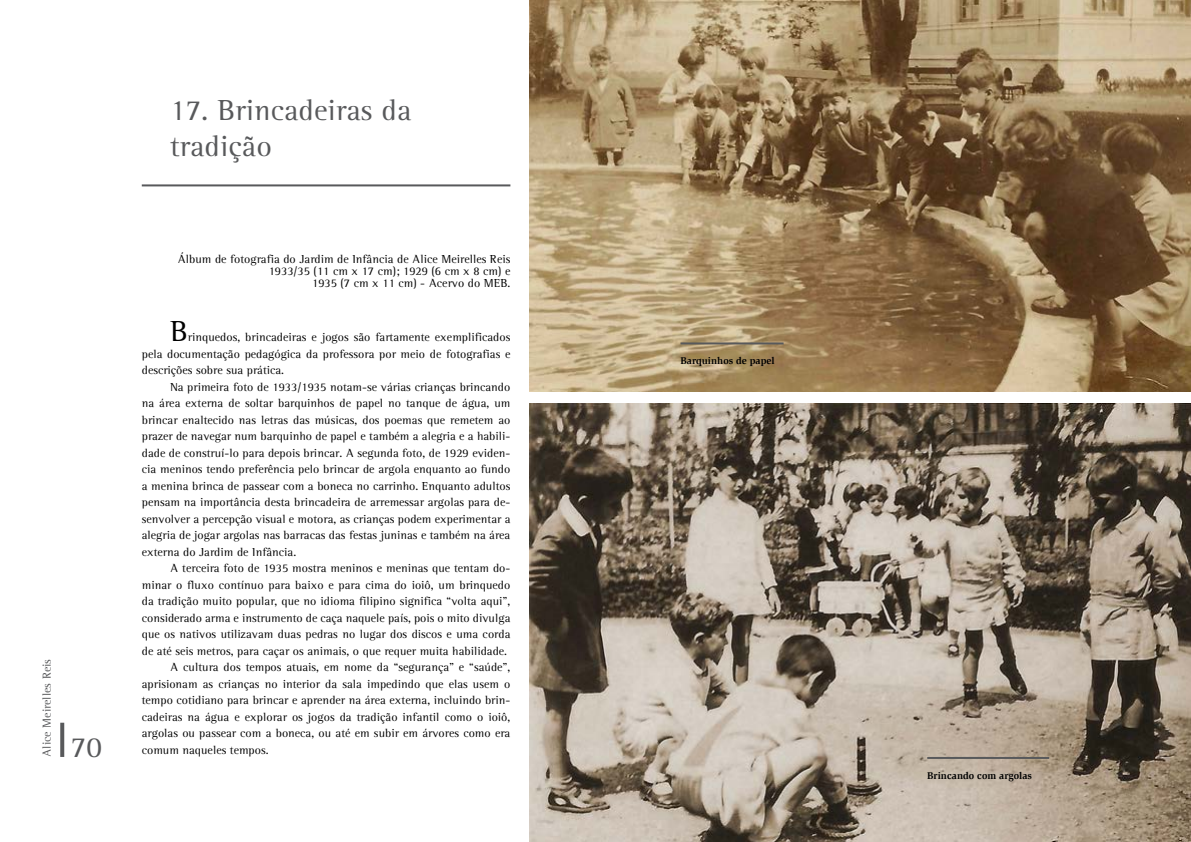
<style>
.page{position:relative;width:1191px;height:842px;background:#fff}
.page>*{position:absolute;margin:0;border:0;box-sizing:border-box;transform-origin:0 0}
.t1{font:30px/36px "Leftist Mono Serif";color:#58595b}
.t2{font:30px "Leftist Mono Serif";color:#000}
.t3{font:12px/16.5px "Leftist Mono Serif";color:#000;text-align:justify}
.t4{font:12px "Leftist Mono Serif";color:#58595b}
.t5{font:700 10px "Slimbach Std";color:#000}
</style>
<div class="page">
<svg style="left:60px;top:723px;width:4px;height:34px"></svg>
<hr style="left:142px;top:184px;width:368px;height:2px;background:#58595b">
<img style="left:529px;top:403px;width:662px;height:439px">
<hr style="left:927px;top:757px;width:122px;height:2px;background:#58595b">
<img style="left:529px;top:0;width:662px;height:391px">
<hr style="left:680px;top:342px;width:103px;height:2px;background:#58595b">
<p class="t4" style="left:40px;top:757px;width:100px;rotate:-90deg">Alice Meirelles Reis</p>
<h1 class="t1" style="left:71px;top:730px;width:33px">70</h1>
<h1 class="t1" style="left:170px;top:93px;width:243px">17. Brincadeiras da tradição</h1>
<p class="t3" style="left:178px;top:253px;width:334px;line-height:12px;text-align:right">Álbum de fotografia do Jardim de Infância de Alice Meirelles Reis<br>1933/35 (11 cm x 17 cm); 1929 (6 cm x 8 cm) e<br>1935 (7 cm x 11 cm) - Acervo do MEB.</p>
<h1 class="t2" style="left:170px;top:314px;width:19px">B</h1>
<p class="t3" style="left:142px;top:329px;width:370px;text-indent:46px">rinquedos, brincadeiras e jogos são fartamente exemplificados pela documentação pedagógica da professora por meio de fotografias e descrições sobre sua prática.</p>
<p class="t3" style="left:142px;top:379px;width:370px;text-indent:28px">Na primeira foto de 1933/1935 notam-se várias crianças brincando na área externa de soltar barquinhos de papel no tanque de água, um brincar enaltecido nas letras das músicas, dos poemas que remetem ao prazer de navegar num barquinho de papel e também a alegria e a habili&shy;dade de construí-lo para depois brincar. A segunda foto, de 1929 eviden&shy;cia meninos tendo preferência pelo brincar de argola enquanto ao fundo a menina brinca de passear com a boneca no carrinho. Enquanto adultos pensam na importância desta brincadeira de arremessar argolas para de&shy;senvolver a percepção visual e motora, as crianças podem experimentar a alegria de jogar argolas nas barracas das festas juninas e também na área externa do Jardim de Infância.</p>
<p class="t3" style="left:170px;top:560px;width:342px">A terceira foto de 1935 mostra meninos e meninas que tentam do-</p>
<p class="t3" style="left:142px;top:577px;width:370px">minar o fluxo contínuo para baixo e para cima do ioiô, um brinquedo</p>
<p class="t3" style="left:142px;top:593px;width:370px">da tradição muito popular, que no idioma filipino significa “volta aqui”,</p>
<p class="t3" style="left:142px;top:610px;width:370px">considerado arma e instrumento de caça naquele país, pois o mito divulga</p>
<p class="t3" style="left:142px;top:626px;width:370px">que os nativos utilizavam duas pedras no lugar dos discos e uma corda</p>
<p class="t3" style="left:142px;top:643px;width:367px">de até seis metros, para caçar os animais, o que requer muita habilidade.</p>
<p class="t3" style="left:170px;top:659px;width:342px">A cultura dos tempos atuais, em nome da “segurança” e “saúde”,</p>
<p class="t3" style="left:142px;top:676px;width:370px">aprisionam as crianças no interior da sala impedindo que elas usem o</p>
<p class="t3" style="left:142px;top:692px;width:370px">tempo cotidiano para brincar e aprender na área externa, incluindo brin-</p>
<p class="t3" style="left:142px;top:709px;width:370px">cadeiras na água e explorar os jogos da tradição infantil como o ioiô,</p>
<p class="t3" style="left:142px;top:725px;width:370px">argolas ou passear com a boneca, ou até em subir em árvores como era</p>
<p class="t3" style="left:142px;top:742px;width:128px">comum naqueles tempos.</p>
<p class="t5" style="left:680px;top:355px;width:96px">Barquinhos de papel</p>
<p class="t5" style="left:927px;top:769px;width:106px">Brincando com argolas</p>
</div>
